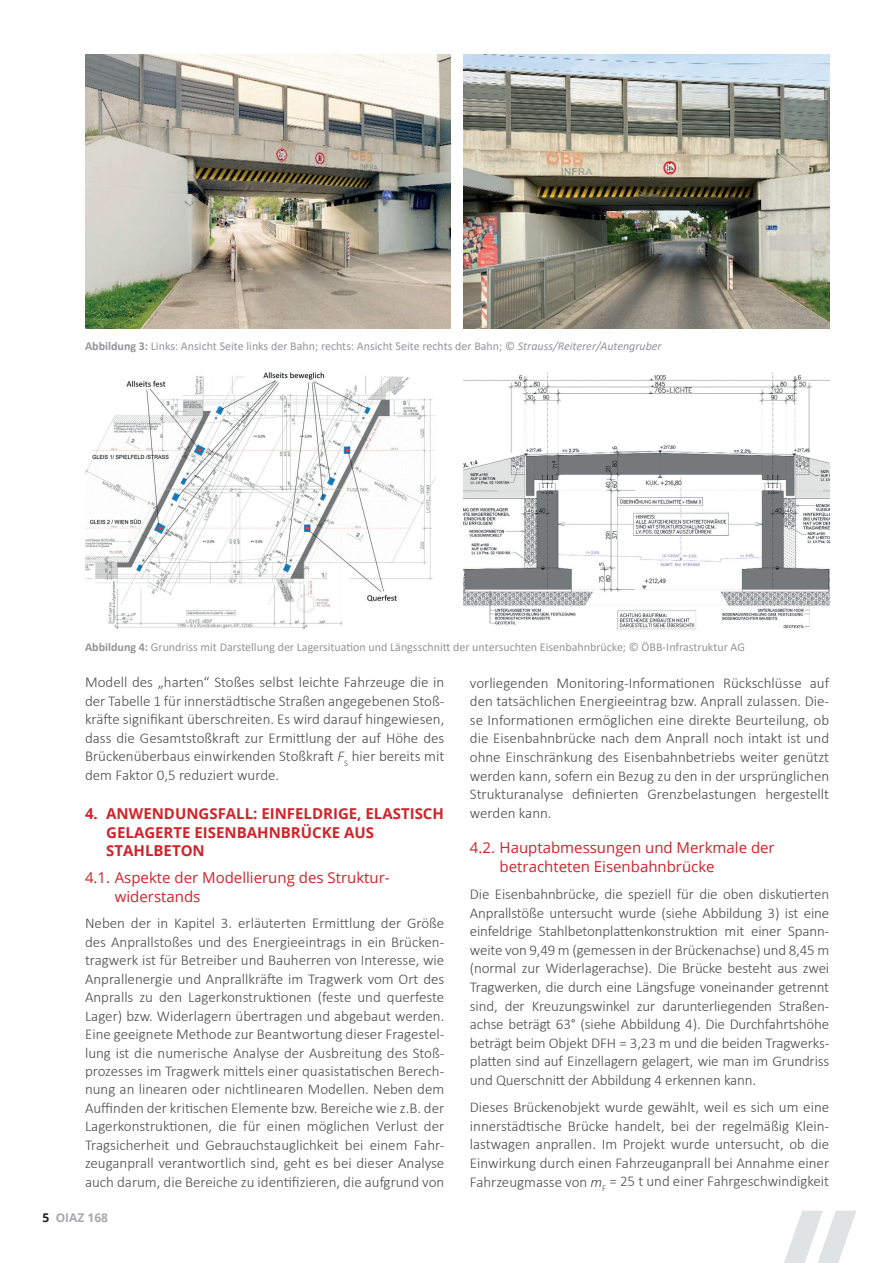
<style>
.page{position:relative;width:893px;height:1263px;background:#fff}
.page>*{position:absolute;margin:0;border:0;box-sizing:border-box;transform-origin:0 0}
.t1{font:300 15px/18.6px "Calibri";color:#4b4c4d;text-align:justify}
.t2{font:15px/18.5px "Open Sans";color:#d1232a}
.t3{font:700 15px/18.5px "Open Sans";color:#d1232a}
.t4{font:12px "Calibri";color:#939598}
.t5{font:700 12px "Open Sans";color:#a8a9ad}
.s1{font-weight:700}
.s2{font-style:italic}
.s3{color:#231f20}
</style>
<div class="page">
<svg style="left:784px;top:1211px;width:72px;height:52px"></svg>
<img style="left:85px;top:54px;width:366px;height:274px">
<img style="left:463px;top:54px;width:366px;height:274px">
<img style="left:85px;top:372px;width:350px;height:257px">
<img style="left:463px;top:372px;width:366px;height:257px">
<p class="t4" style="left:85px;top:337px;width:578px"><span class="s1">Abbildung 3:</span> Links: Ansicht Seite links der Bahn; rechts: Ansicht Seite rechts der Bahn; © <span class="s2">Strauss/Reiterer/Autengruber</span></p>
<p class="t4" style="left:85px;top:638px;width:661px"><span class="s1">Abbildung 4:</span> Grundriss mit Darstellung der Lagersituation und Längsschnitt der untersuchten Eisenbahnbrücke; © ÖBB-Infrastruktur AG</p>
<p class="t1" style="left:85px;top:673px;width:361px">Modell des „harten“ Stoßes selbst leichte Fahrzeuge die in der Tabelle 1 für innerstädtische Straßen angegebenen Stoß&shy;kräfte signifikant überschreiten. Es wird darauf hingewiesen, dass die Gesamtstoßkraft zur Ermittlung der auf Höhe des Brückenüberbaus einwirkenden Stoßkraft <span class="s2">F</span><sub>S</sub> hier bereits mit dem Faktor 0,5 reduziert wurde.</p>
<p class="t3" style="left:106px;top:804px;width:339px;text-indent:-21px">4. ANWENDUNGSFALL: EINFELDRIGE, ELASTISCH<br>GELAGERTE EISENBAHNBRÜCKE AUS<br>STAHLBETON</p>
<p class="t2" style="left:115px;top:868px;width:276px;text-indent:-30px">4.1. Aspekte der Modellierung des Struktur&shy;widerstands</p>
<p class="t1" style="left:85px;top:914px;width:361px">Neben der in Kapitel 3. erläuterten Ermittlung der Größe des Anprallstoßes und des Energieeintrags in ein Brücken&shy;tragwerk ist für Betreiber und Bauherren von Interesse, wie Anprallenergie und Anprallkräfte im Tragwerk vom Ort des Anpralls zu den Lagerkonstruktionen (feste und querfeste Lager) bzw. Widerlagern übertragen und abgebaut werden.<br>Eine geeignete Methode zur Beantwortung dieser Fragestel&shy;lung ist die numerische Analyse der Ausbreitung des Stoß&shy;prozesses im Tragwerk mittels einer quasistatischen Berech&shy;nung an linearen oder nichtlinearen Modellen. Neben dem Auffinden der kritischen Elemente bzw. Bereiche wie z.B. der Lagerkonstruktionen, die für einen möglichen Verlust der Tragsicherheit und Gebrauchstauglichkeit bei einem Fahr&shy;zeuganprall verantwortlich sind, geht es bei dieser Analyse auch darum, die Bereiche zu identifizieren, die aufgrund von</p>
<p class="t5" style="left:42px;top:1209px;width:67px"><span class="s3">5</span> OIAZ 168</p>
<p class="t1" style="left:470px;top:673px;width:361px">vorliegenden Monitoring-Informationen Rückschlüsse auf den tatsächlichen Energieeintrag bzw. Anprall zulassen. Die&shy;se Informationen ermöglichen eine direkte Beurteilung, ob die Eisenbahnbrücke nach dem Anprall noch intakt ist und ohne Einschränkung des Eisenbahnbetriebs weiter genützt werden kann, sofern ein Bezug zu den in der ursprünglichen Strukturanalyse definierten Grenzbelastungen hergestellt werden kann.</p>
<p class="t2" style="left:500px;top:838px;width:277px;text-indent:-30px">4.2. Hauptabmessungen und Merkmale der betrachteten Eisenbahnbrücke</p>
<p class="t1" style="left:470px;top:885px;width:361px">Die Eisenbahnbrücke, die speziell für die oben diskutierten Anprallstöße untersucht wurde (siehe Abbildung 3) ist eine einfeldrige Stahlbetonplattenkonstruktion mit einer Spann&shy;weite von 9,49 m (gemessen in der Brückenachse) und 8,45 m (normal zur Widerlagerachse). Die Brücke besteht aus zwei Tragwerken, die durch eine Längsfuge voneinander getrennt sind, der Kreuzungswinkel zur darunterliegenden Straßen&shy;achse beträgt 63° (siehe Abbildung 4). Die Durchfahrtshöhe beträgt beim Objekt DFH = 3,23 m und die beiden Tragwerks&shy;platten sind auf Einzellagern gelagert, wie man im Grundriss und Querschnitt der Abbildung 4 erkennen kann.</p>
<p class="t1" style="left:470px;top:1098px;width:361px">Dieses Brückenobjekt wurde gewählt, weil es sich um eine innerstädtische Brücke handelt, bei der regelmäßig Klein&shy;lastwagen anprallen. Im Projekt wurde untersucht, ob die Einwirkung durch einen Fahrzeuganprall bei Annahme einer Fahrzeugmasse von <span class="s2">m</span><sub>F</sub> = 25 t und einer Fahrgeschwindigkeit</p>
</div>
